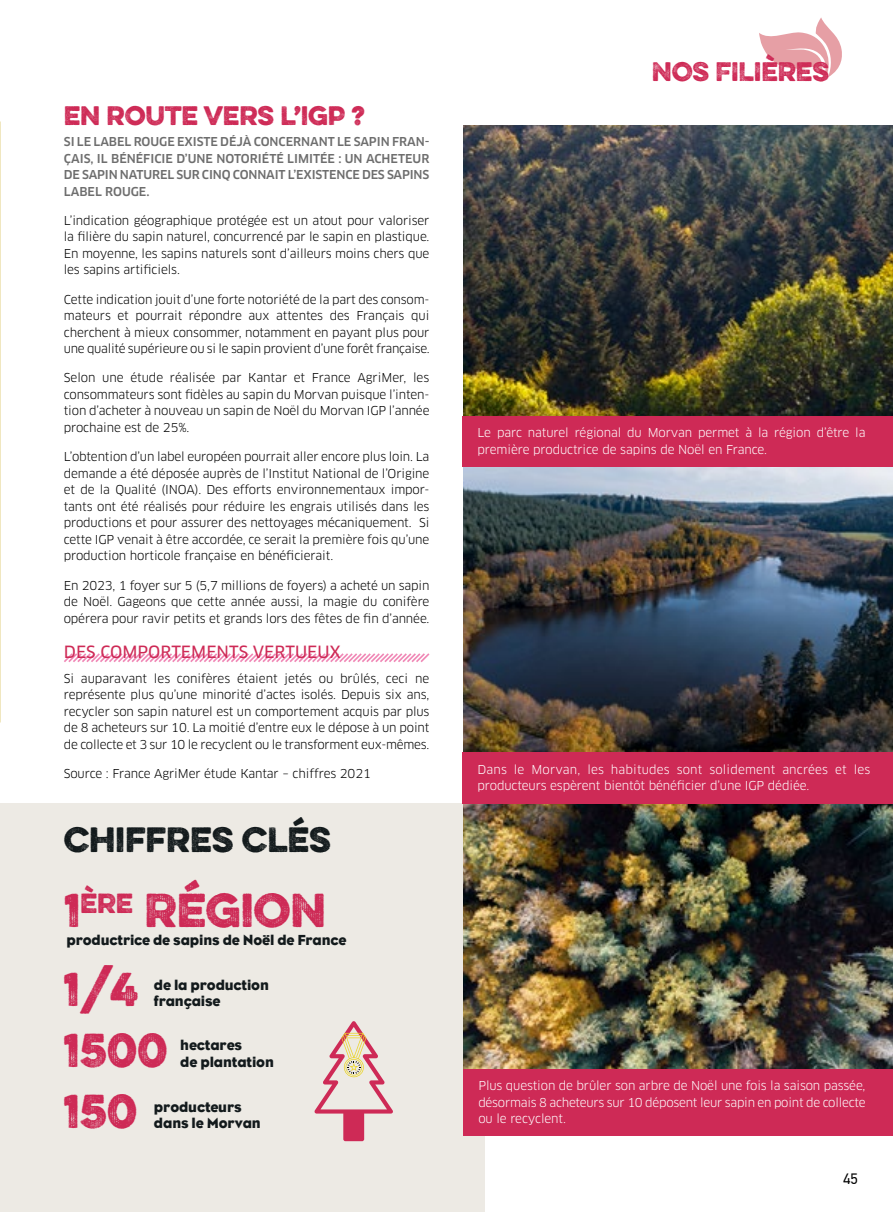
<style>
.page{position:relative;width:893px;height:1212px;background:#fff}
.page>*{position:absolute;margin:0;border:0;box-sizing:border-box;transform-origin:0 0}
.t1{font:42.6px/60.9px "Eveleth";letter-spacing:-.01em;color:#ce2a56}
.t2{font:700 31.5px "Eveleth";letter-spacing:-.01em;color:#131a1c}
.t3{font:700 24px "Eveleth";letter-spacing:-.01em;color:#ce2a56}
.t4{font:24px "Eveleth";letter-spacing:-.01em;color:#ce2a56}
.t5{font:16.5px "Clan Pro News";color:#ce2a56}
.t6{font:15px/16.5px "Eagle";letter-spacing:-.01em;color:#131a1c}
.t7{font:15px "PF Din Text Pro";color:#000}
.t8{font:12px/16.5px "Clan Pro";letter-spacing:-.01em;color:#000;text-align:justify}
.t9{font:12px/16.5px "Clan Pro";letter-spacing:-.01em;color:#fff}
.t10{font:500 12px/16.5px "Clan Pro";letter-spacing:-.01em;color:#6e6e6e;text-align:justify}
</style>
<div class="page">
<img style="left:463px;top:125px;width:430px;height:291px">
<div style="left:0;top:804px;width:485px;height:408px;background:#edeae4"></div>
<svg style="left:759px;top:17px;width:83px;height:65px"></svg>
<img style="left:0;top:121px;width:1px;height:602px">
<svg style="left:64px;top:653px;width:366px;height:9px"></svg>
<img style="left:463px;top:466px;width:430px;height:287px">
<div style="left:463px;top:416px;width:430px;height:50px;background:#ce2a56"></div>
<img style="left:463px;top:804px;width:430px;height:265px">
<div style="left:463px;top:1069px;width:430px;height:66px;background:#ce2a56"></div>
<div style="left:463px;top:753px;width:430px;height:51px;background:#ce2a56"></div>
<svg style="left:314px;top:1021px;width:79px;height:120px"></svg>
<h3 class="t3" style="left:64px;top:97px;width:303px">EN ROUTE VERS L’IGP ?</h3>
<p class="t10" style="left:64px;top:134px;width:367px">SI LE LABEL ROUGE EXISTE DÉJÀ CONCERNANT LE SAPIN FRAN-ÇAIS, IL BÉNÉFICIE D’UNE NOTORIÉTÉ LIMITÉE : UN ACHETEUR DE SAPIN NATUREL SUR CINQ CONNAIT L’EXISTENCE DES SAPINS LABEL ROUGE.</p>
<p class="t8" style="left:64px;top:212px;width:367px">L’indication géographique protégée est un atout pour valoriser la filière du sapin naturel, concurrencé par le sapin en plastique.<br>En moyenne, les sapins naturels sont d’ailleurs moins chers que les sapins artificiels.</p>
<p class="t8" style="left:64px;top:291px;width:367px">Cette indication jouit d’une forte notoriété de la part des consom&shy;mateurs et pourrait répondre aux attentes des Français qui cherchent à mieux consommer, notamment en payant plus pour une qualité supérieure ou si le sapin provient d’une forêt française.</p>
<p class="t8" style="left:64px;top:370px;width:367px">Selon une étude réalisée par Kantar et France AgriMer, les consommateurs sont fidèles au sapin du Morvan puisque l’inten&shy;tion d’acheter à nouveau un sapin de Noël du Morvan IGP l’année prochaine est de 25%.</p>
<p class="t8" style="left:64px;top:449px;width:367px">L’obtention d’un label européen pourrait aller encore plus loin. La demande a été déposée auprès de l’Institut National de l’Origine et de la Qualité (INOA). Des efforts environnementaux impor&shy;tants ont été réalisés pour réduire les engrais utilisés dans les productions et pour assurer des nettoyages mécaniquement. Si cette IGP venait à être accordée, ce serait la première fois qu’une production horticole française en bénéficierait.</p>
<p class="t8" style="left:64px;top:577px;width:367px">En 2023, 1 foyer sur 5 (5,7 millions de foyers) a acheté un sapin de Noël. Gageons que cette année aussi, la magie du conifère opérera pour ravir petits et grands lors des fêtes de fin d’année.</p>
<h3 class="t5" style="left:64px;top:642px;width:279px">DES COMPORTEMENTS VERTUEUX</h3>
<p class="t8" style="left:64px;top:670px;width:367px">Si auparavant les conifères étaient jetés ou brûlés, ceci ne représente plus qu’une minorité d’actes isolés. Depuis six ans, recycler son sapin naturel est un comportement acquis par plus de 8 acheteurs sur 10. La moitié d’entre eux le dépose à un point de collecte et 3 sur 10 le recyclent ou le transforment eux-mêmes.</p>
<p class="t8" style="left:64px;top:765px;width:309px">Source : France AgriMer étude Kantar – chiffres 2021</p>
<h2 class="t2" style="left:64px;top:815px;width:269px">CHIFFRES CLÉS</h2>
<h1 class="t1" style="left:64px;top:878px;width:264px">1<sup>ÈRE</sup> RÉGION</h1>
<p class="t6" style="left:66px;top:932px;width:282px">productrice de sapins de Noël de France</p>
<h1 class="t1" style="left:63px;top:958px;width:106px">1/4<br>1500<br>150</h1>
<p class="t6" style="left:154px;top:976px;width:116px">de la production française</p>
<p class="t6" style="left:180px;top:1037px;width:95px">hectares<br>de plantation</p>
<p class="t6" style="left:154px;top:1098px;width:108px">producteurs dans le Morvan</p>
<h3 class="t4" style="left:652px;top:54px;width:179px">NOS FILIÈRES</h3>
<p class="t9" style="left:477px;top:425px;width:389px">Le parc naturel régional du Morvan permet à la région d’être la première productrice de sapins de Noël en France.</p>
<p class="t9" style="left:477px;top:761px;width:394px">Dans le Morvan, les habitudes sont solidement ancrées et les producteurs espèrent bientôt bénéficier d’une IGP dédiée.</p>
<p class="t9" style="left:478px;top:1077px;width:389px;text-align:justify">Plus question de brûler son arbre de Noël une fois la saison passée, désormais 8 acheteurs sur 10 déposent leur sapin en point de collecte ou le recyclent.</p>
<p class="t7" style="left:843px;top:1170px;width:16px">45</p>
</div>
